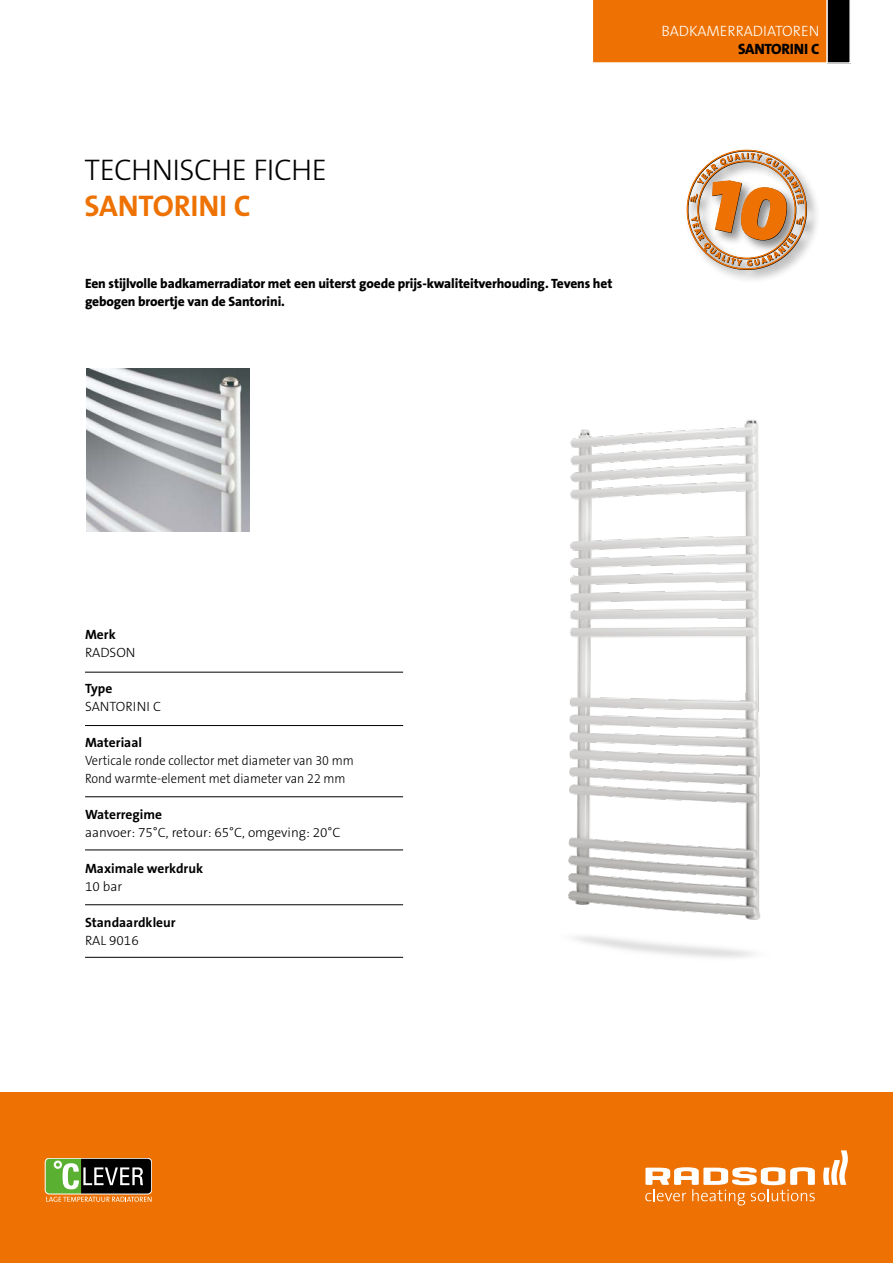
<style>
.page{position:relative;width:893px;height:1263px;background:#fff}
.page>*{position:absolute;margin:0;border:0;box-sizing:border-box;transform-origin:0 0}
.t1{font:300 30px "The Sans B3";letter-spacing:-.02em;color:#000}
.t2{font:700 30px "The Sans B7";letter-spacing:-.01em;color:#ee7203}
.t3{font:300 15px "The Sans B3";color:#fff}
.t4{font:800 15px "The Sans B8";letter-spacing:-.02em;color:#000}
.t5{font:800 13.5px/18px "The Sans B8";letter-spacing:-.01em;color:#000}
.t6{font:300 13.5px/18px "The Sans B3";color:#000;scale:.92 1}
.t7{font:300 13.5px "The Sans B3";color:#000}
.t8{font:700 13.5px "The Sans B7";color:#000}
</style>
<div class="page">
<div style="left:685px;top:148px;width:136px;height:136px;background:#000;opacity:.45"></div>
<svg style="left:687px;top:150px;width:120px;height:120px"></svg>
<div style="left:0;top:1093px;width:893px;height:170px;background:#ee7203"></div>
<svg style="left:45px;top:1158px;width:107px;height:44px;background:#6d6d44"></svg>
<svg style="left:823px;top:1150px;width:25px;height:35px"></svg>
<svg style="left:645px;top:1167px;width:170px;height:38px"></svg>
<svg style="left:593px;top:0;width:258px;height:64px;background:#db6e0c"></svg>
<img style="left:568px;top:420px;width:193px;height:538px">
<hr style="left:85px;top:672px;width:318px;height:1px;background:#000">
<hr style="left:85px;top:725px;width:318px;height:1px;background:#000">
<hr style="left:85px;top:796px;width:318px;height:1px;background:#000">
<hr style="left:85px;top:850px;width:318px;height:1px;background:#000">
<hr style="left:85px;top:904px;width:318px;height:1px;background:#000">
<hr style="left:85px;top:957px;width:318px;height:1px;background:#000">
<img style="left:87px;top:369px;width:162px;height:162px">
<h1 class="t1" style="left:85px;top:154px;width:244px">TECHNISCHE FICHE</h1>
<h1 class="t2" style="left:85px;top:190px;width:168px">SANTORINI C</h1>
<p class="t5" style="left:85px;top:275px;width:529px">Een stijlvolle badkamerradiator met een uiterst goede prijs-kwaliteitverhouding. Tevens het gebogen broertje van de Santorini.</p>
<p class="t3" style="left:661px;top:23px;width:159px">BADKAMERRADIATOREN</p>
<p class="t4" style="left:738px;top:41px;width:83px">SANTORINI C</p>
<p class="t8" style="left:85px;top:627px;width:32px">Merk</p>
<p class="t7" style="left:85px;top:645px;width:52px">RADSON</p>
<p class="t8" style="left:85px;top:681px;width:29px">Type</p>
<p class="t7" style="left:85px;top:699px;width:77px">SANTORINI C</p>
<p class="t8" style="left:85px;top:735px;width:58px">Materiaal</p>
<p class="t6" style="left:85px;top:752px;width:294px">Verticale ronde collector met diameter van 30 mm<br>Rond warmte-element met diameter van 22 mm</p>
<p class="t8" style="left:85px;top:807px;width:79px">Waterregime</p>
<p class="t7" style="left:85px;top:825px;width:257px">aanvoer: 75°C, retour: 65°C, omgeving: 20°C</p>
<p class="t8" style="left:85px;top:861px;width:120px">Maximale werkdruk</p>
<p class="t7" style="left:85px;top:879px;width:39px">10 bar</p>
<p class="t8" style="left:85px;top:915px;width:92px">Standaardkleur</p>
<p class="t7" style="left:85px;top:933px;width:55px">RAL 9016</p>
</div>
